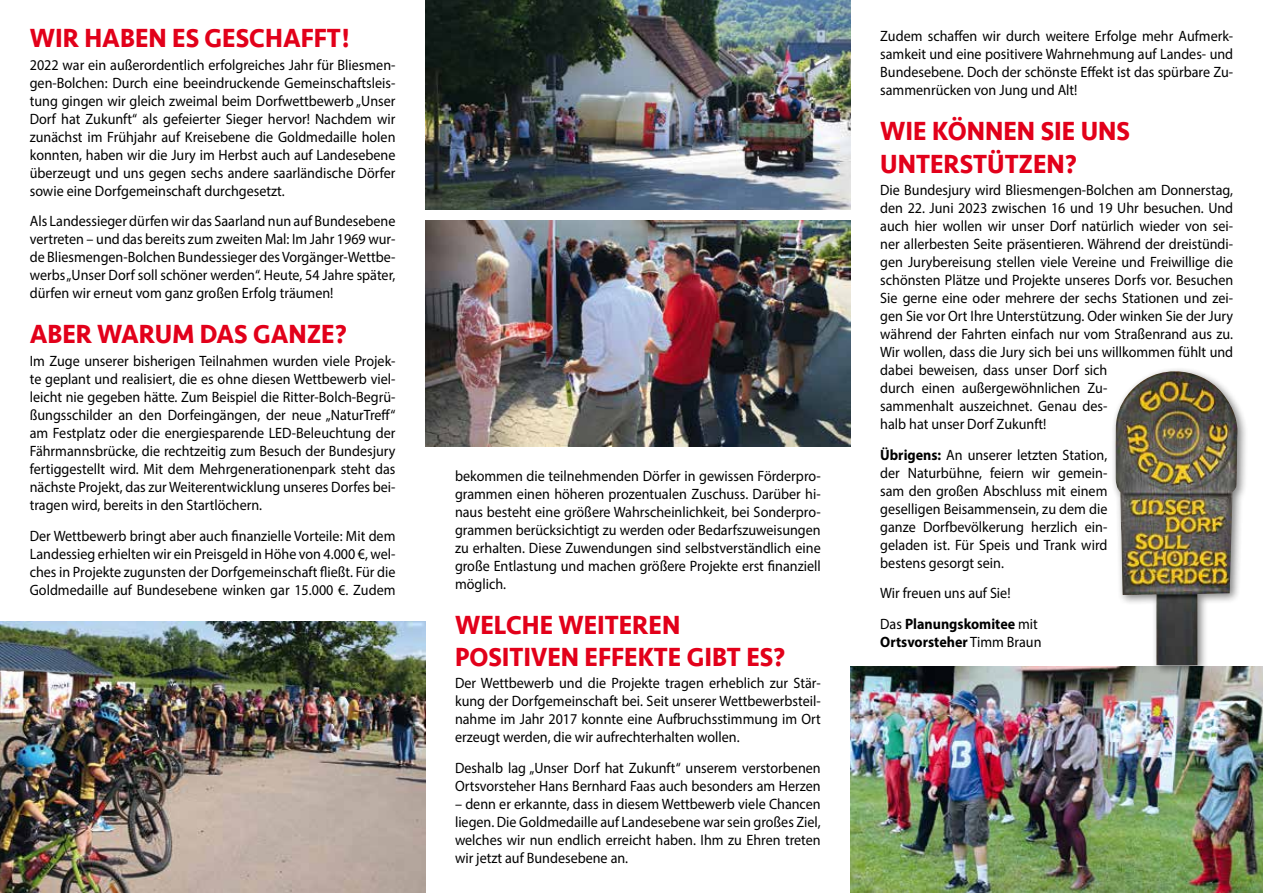
<style>
.page{position:relative;width:1263px;height:893px;background:#fff}
.page>*{position:absolute;margin:0;border:0;box-sizing:border-box;transform-origin:0 0}
.t1{font:700 27px/32.4px "Seravek";color:#e2001a;scale:.94 1}
.t2{font:15px/18px "Myriad Pro";color:#000;text-align:justify;scale:.94 1}
.t3{font:700 15px "Myriad Pro";color:#000;scale:.94 1}
.s1{font-weight:700}
.s2{font-weight:400}
</style>
<div class="page">
<img style="left:850px;top:666px;width:413px;height:227px">
<img style="left:425px;top:0;width:425px;height:210px">
<img style="left:425px;top:221px;width:425px;height:225px">
<img style="left:0;top:622px;width:425px;height:271px">
<div style="left:1110px;top:367px;width:138px;height:310px;background:#000;opacity:.5"></div>
<img style="left:1115px;top:371px;width:122px;height:294px">
<h1 class="t1" style="left:30px;top:22px;width:342px">WIR HABEN ES GESCHAFFT!</h1>
<p class="t2" style="left:30px;top:55px;width:391px">2022 war ein außerordentlich erfolgreiches Jahr für Bliesmen&shy;gen-Bolchen: Durch eine beeindruckende Gemeinschaftsleis&shy;tung gingen wir gleich zweimal beim Dorfwettbewerb „Unser Dorf hat Zukunft“ als gefeierter Sieger hervor! Nachdem wir zunächst im Frühjahr auf Kreisebene die Goldmedaille holen konnten, haben wir die Jury im Herbst auch auf Landesebene überzeugt und uns gegen sechs andere saarländische Dörfer sowie eine Dorfgemeinschaft durchgesetzt.</p>
<p class="t2" style="left:30px;top:212px;width:391px">Als Landessieger dürfen wir das Saarland nun auf Bundesebene vertreten – und das bereits zum zweiten Mal: Im Jahr 1969 wur&shy;de Bliesmengen-Bolchen Bundessieger des Vorgänger-Wettbe&shy;werbs „Unser Dorf soll schöner werden“. Heute, 54 Jahre später, dürfen wir erneut vom ganz großen Erfolg träumen!</p>
<h1 class="t1" style="left:30px;top:318px;width:339px">ABER WARUM DAS GANZE?</h1>
<p class="t2" style="left:30px;top:351px;width:391px">Im Zuge unserer bisherigen Teilnahmen wurden viele Projek&shy;te geplant und realisiert, die es ohne diesen Wettbewerb viel&shy;leicht nie gegeben hätte. Zum Beispiel die Ritter-Bolch-Begrü&shy;ßungsschilder an den Dorfeingängen, der neue „NaturTreff“ am Festplatz oder die energiesparende LED-Beleuchtung der Fährmannsbrücke, die rechtzeitig zum Besuch der Bundesjury fertiggestellt wird. Mit dem Mehrgenerationenpark steht das nächste Projekt, das zur Weiterentwicklung unseres Dorfes bei&shy;tragen wird, bereits in den Startlöchern.</p>
<p class="t2" style="left:30px;top:526px;width:391px">Der Wettbewerb bringt aber auch finanzielle Vorteile: Mit dem Landessieg erhielten wir ein Preisgeld in Höhe von 4.000 €, wel&shy;ches in Projekte zugunsten der Dorfgemeinschaft fließt. Für die Goldmedaille auf Bundesebene winken gar 15.000 €. Zudem</p>
<p class="t2" style="left:455px;top:466px;width:391px">bekommen die teilnehmenden Dörfer in gewissen Förderpro&shy;grammen einen höheren prozentualen Zuschuss. Darüber hi&shy;naus besteht eine größere Wahrscheinlichkeit, bei Sonderpro&shy;grammen berücksichtigt zu werden oder Bedarfszuweisungen zu erhalten. Diese Zuwendungen sind selbstverständlich eine große Entlastung und machen größere Projekte erst finanziell möglich.</p>
<h1 class="t1" style="left:455px;top:608px;width:353px">WELCHE WEITEREN<br>POSITIVEN EFFEKTE GIBT ES?</h1>
<p class="t2" style="left:455px;top:674px;width:391px">Der Wettbewerb und die Projekte tragen erheblich zur Stär&shy;kung der Dorfgemeinschaft bei. Seit unserer Wettbewerbsteil&shy;nahme im Jahr 2017 konnte eine Aufbruchsstimmung im Ort erzeugt werden, die wir aufrechterhalten wollen.</p>
<p class="t2" style="left:455px;top:759px;width:391px">Deshalb lag „Unser Dorf hat Zukunft“ unserem verstorbenen<br>Ortsvorsteher Hans Bernhard Faas auch besonders am Herzen</p>
<p class="t2" style="left:455px;top:795px;width:391px">– denn er erkannte, dass in diesem Wettbewerb viele Chancen liegen. Die Goldmedaille auf Landesebene war sein großes Ziel, welches wir nun endlich erreicht haben. Ihm zu Ehren treten wir jetzt auf Bundesebene an.</p>
<p class="t2" style="left:880px;top:27px;width:377px">Zudem schaffen wir durch weitere Erfolge mehr Aufmerk&shy;samkeit und eine positivere Wahrnehmung auf Landes- und Bundesebene. Doch der schönste Effekt ist das spürbare Zu&shy;sammenrücken von Jung und Alt!</p>
<h1 class="t1" style="left:880px;top:115px;width:267px">WIE KÖNNEN SIE UNS<br>UNTERSTÜTZEN?</h1>
<p class="t2" style="left:880px;top:181px;width:377px;text-align:left">Die Bundesjury wird Bliesmengen-Bolchen am Donnerstag, den 22. Juni 2023 zwischen 16 und 19 Uhr besuchen. Und auch hier wollen wir unser Dorf natürlich wieder von sei&shy;ner allerbesten Seite präsentieren. Während der dreistündi&shy;gen Jurybereisung stellen viele Vereine und Freiwillige die schönsten Plätze und Projekte unseres Dorfs vor. Besuchen Sie gerne eine oder mehrere der sechs Stationen und zei&shy;gen Sie vor Ort Ihre Unterstützung. Oder winken Sie der Jury während der Fahrten einfach nur vom Straßenrand aus zu.<br>Wir wollen, dass die Jury sich bei uns willkommen fühlt und dabei beweisen, dass unser Dorf sich<br>durch einen außergewöhnlichen Zu-<br>sammenhalt auszeichnet. Genau des-<br>halb hat unser Dorf Zukunft!</p>
<p class="t2" style="left:880px;top:445px;width:243px"><span class="s1">Übrigens:</span> An unserer letzten Station, der Naturbühne, feiern wir gemein&shy;sam den großen Abschluss mit einem geselligen Beisammensein, zu dem die ganze Dorfbevölkerung herzlich ein&shy;geladen ist. Für Speis und Trank wird bestens gesorgt sein.</p>
<p class="t2" style="left:880px;top:578px;width:169px;line-height:30.8px">Wir freuen uns auf Sie!<br>Das <span class="s1">Planungskomitee</span> mit</p>
<p class="t3" style="left:880px;top:632px;width:173px">Ortsvorsteher <span class="s2">Timm Braun</span></p>
</div>
